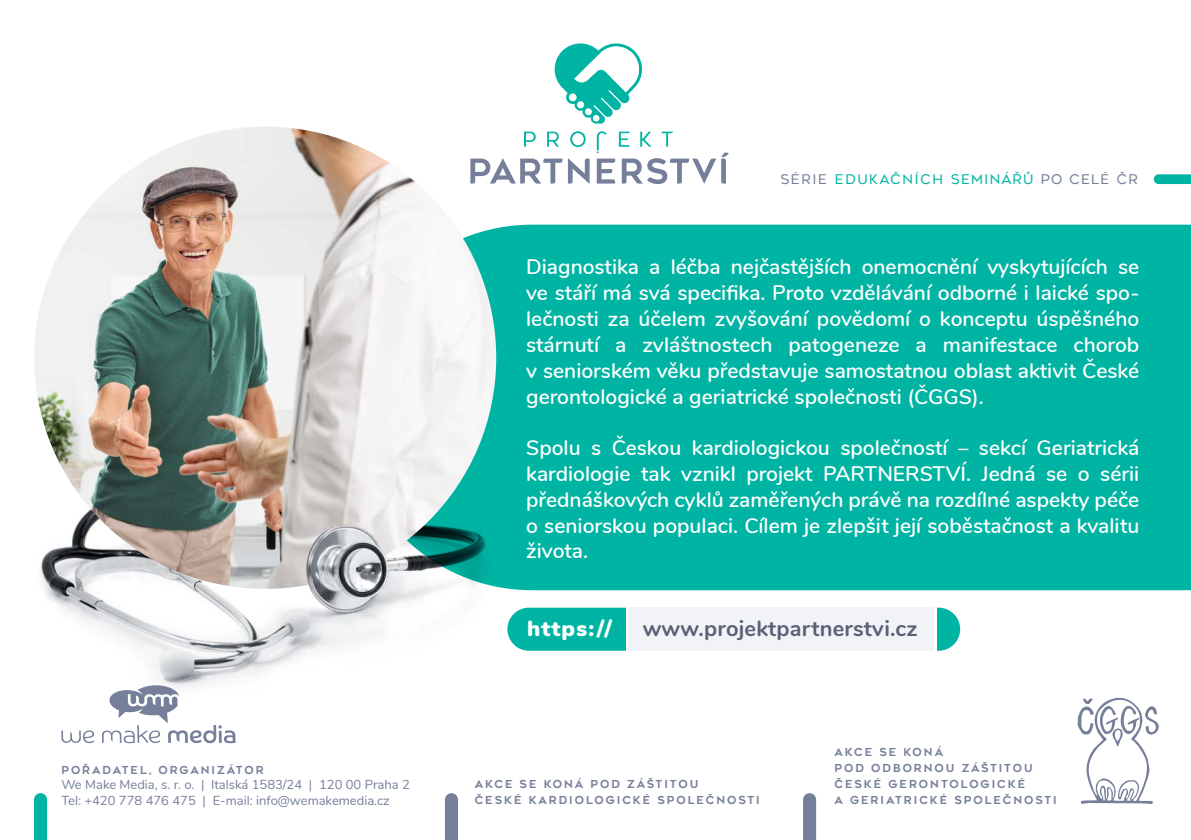
<style>
.page{position:relative;width:1191px;height:840px;background:#fff}
.page>*{position:absolute;margin:0;border:0;box-sizing:border-box;transform-origin:0 0}
.t1{font:700 21.8px "Nunito";letter-spacing:.01em;color:#596176}
.t2{font:900 21.8px "Nunito";letter-spacing:.06em;color:#fff}
.t3{font:600 21px/25.8px "Nunito";color:#fff;text-align:justify}
.t4{font:300 13.4px "Agenor";letter-spacing:.1em;color:#00b4a3}
.t5{font:13px "Nunito";color:#757f99}
.t6{font:11px "Agenor";letter-spacing:.18em;color:#757f99}
.s1{color:#757f99}
</style>
<div class="page">
<img style="left:37px;top:397px;width:399px;height:287px">
<div style="left:349px;top:224px;width:842px;height:366px;background:#00b4a3"></div>
<img style="left:34px;top:126px;width:462px;height:462px;border-radius:231px">
<svg style="left:1153px;top:174px;width:38px;height:10px"></svg>
<svg style="left:470px;top:131px;width:259px;height:53px"></svg>
<svg style="left:554px;top:43px;width:88px;height:81px"></svg>
<svg style="left:34px;top:793px;width:13px;height:46px"></svg>
<svg style="left:803px;top:793px;width:13px;height:46px"></svg>
<svg style="left:1077px;top:697px;width:82px;height:106px"></svg>
<div style="left:628px;top:607px;width:306px;height:43px;background:#f2f3f6"></div>
<div style="left:507px;top:607px;width:118px;height:43px;background:#00b4a3"></div>
<svg style="left:445px;top:793px;width:13px;height:46px"></svg>
<svg style="left:937px;top:607px;width:23px;height:43px"></svg>
<svg style="left:61px;top:684px;width:174px;height:58px"></svg>
<p class="t6" style="left:61px;top:762px;width:204px">POŘADATEL, ORGANIZÁTOR</p>
<p class="t5" style="left:61px;top:774px;width:350px">We Make Media, s. r. o. | Italská 1583/24 | 120 00 Praha 2</p>
<p class="t5" style="left:61px;top:790px;width:330px">Tel: +420 778 476 475 | E-mail: info@wemakemedia.cz</p>
<p class="t4" style="left:780px;top:171px;width:359px"><span class="s1">SÉRIE</span> EDUKAČNÍCH SEMINÁŘŮ <span class="s1">PO CELÉ ČR</span></p>
<p class="t3" style="left:526px;top:253px;width:614px">Diagnostika a léčba nejčastějších onemocnění vyskytujících se ve stáří má svá specifika. Proto vzdělávání odborné i laické spo&shy;lečnosti za účelem zvyšování povědomí o konceptu úspěšného stárnutí a zvláštnostech patogeneze a manifestace chorob v seniorském věku představuje samostatnou oblast aktivit České gerontologické a geriatrické společnosti (ČGGS).</p>
<p class="t3" style="left:526px;top:433px;width:614px">Spolu s Českou kardiologickou společností – sekcí Geriatrická kardiologie tak vznikl projekt PARTNERSTVÍ. Jedná se o sérii přednáškových cyklů zaměřených právě na rozdílné aspekty péče o seniorskou populaci. Cílem je zlepšit její soběstačnost a kvalitu života.</p>
<p class="t2" style="left:527px;top:611px;width:87px">https://</p>
<p class="t1" style="left:642px;top:611px;width:276px">www.projektpartnerstvi.cz</p>
<p class="t6" style="left:475px;top:777px;width:225px">AKCE SE KONÁ POD ZÁŠTITOU</p>
<p class="t6" style="left:475px;top:793px;width:286px">ČESKÉ KARDIOLOGICKÉ SPOLEČNOSTI</p>
<p class="t6" style="left:834px;top:745px;width:110px">AKCE SE KONÁ</p>
<p class="t6" style="left:834px;top:761px;width:200px">POD ODBORNOU ZÁŠTITOU</p>
<p class="t6" style="left:834px;top:777px;width:192px">ČESKÉ GERONTOLOGICKÉ</p>
<p class="t6" style="left:834px;top:793px;width:224px">A GERIATRICKÉ SPOLEČNOSTI</p>
</div>
